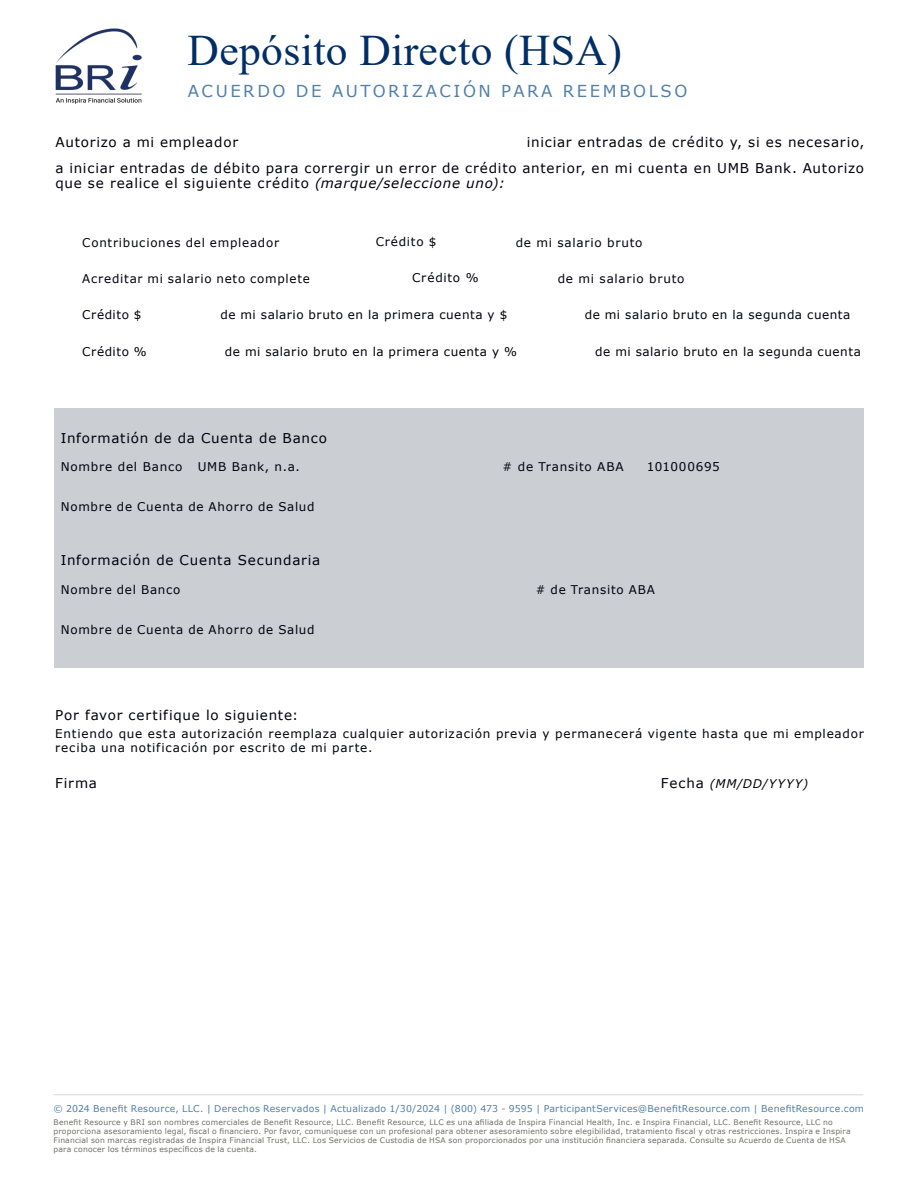
<style>
.page{position:relative;width:918px;height:1188px;background:#fff}
.page>*{position:absolute;margin:0;border:0;box-sizing:border-box;transform-origin:0 0}
.t1{font:43.5px "Times New Roman";letter-spacing:.01em;color:#002e65}
.t2{font:16.5px "Verdana";letter-spacing:.155em;color:#5280ab}
.t3{font:13.5px/25.5px "Verdana";letter-spacing:.055em;color:#00000d}
.t4{font:12px/13.5px "Verdana";letter-spacing:.06em;color:#00000d}
.t5{font:12px "Verdana";letter-spacing:.04em;color:#00000d}
.t6{font:italic 12px "Verdana";letter-spacing:.105em;color:#00000d}
.t7{font:9.3px "Verdana";letter-spacing:.025em;color:#5280ab}
.t8{font:7.65px/9px "Verdana";letter-spacing:.025em;color:#707068}
.s1{font-style:italic}
.s2{font-style:normal;font-size:13.5px}
</style>
<div class="page">
<img style="left:55px;top:28px;width:87px;height:76px">
<div style="left:54px;top:409px;width:809px;height:259px;background:#cbced3"></div>
<hr style="left:53px;top:1094px;width:810px;height:1px;background:#d9d9d6">
<h1 class="t1" style="left:187px;top:20px;width:436px">Depósito Directo (HSA)</h1>
<h2 class="t2" style="left:188px;top:79px;width:501px">ACUERDO DE AUTORIZACIÓN PARA REEMBOLSO</h2>
<h3 class="t3" style="left:527px;top:130px;width:339px">iniciar entradas de crédito y, si es necesario,</h3>
<h3 class="t3" style="left:55px;top:130px;width:810px">Autorizo a mi empleador<br>a iniciar entradas de débito para corrergir un error de crédito anterior, en mi cuenta en UMB Bank. Autorizo</h3>
<h3 class="t3" style="left:55px;top:170px;width:451px">que se realice el siguiente crédito <span class="s1">(marque/seleccione uno):</span></h3>
<h3 class="t4" style="left:82px;top:235px;width:198px">Contribuciones del empleador</h3>
<h3 class="t4" style="left:376px;top:235px;width:62px">Crédito $</h3>
<h3 class="t4" style="left:516px;top:235px;width:128px">de mi salario bruto</h3>
<h3 class="t4" style="left:82px;top:272px;width:229px">Acreditar mi salario neto complete</h3>
<h3 class="t4" style="left:412px;top:271px;width:68px">Crédito %</h3>
<h3 class="t4" style="left:558px;top:272px;width:128px">de mi salario bruto</h3>
<h3 class="t4" style="left:82px;top:308px;width:61px">Crédito $</h3>
<h3 class="t5" style="left:220px;top:307px;width:288px">de mi salario bruto en la primera cuenta y $</h3>
<h3 class="t5" style="left:585px;top:307px;width:267px">de mi salario bruto en la segunda cuenta</h3>
<h3 class="t4" style="left:82px;top:345px;width:66px">Crédito %</h3>
<h3 class="t5" style="left:225px;top:343px;width:294px">de mi salario bruto en la primera cuenta y %</h3>
<h3 class="t5" style="left:595px;top:343px;width:267px">de mi salario bruto en la segunda cuenta</h3>
<h3 class="t3" style="left:61px;top:425px;width:268px">Informatión de da Cuenta de Banco</h3>
<h3 class="t4" style="left:61px;top:460px;width:123px">Nombre del Banco</h3>
<h3 class="t4" style="left:503px;top:460px;width:123px"># de Transito ABA</h3>
<h3 class="t4" style="left:61px;top:500px;width:255px">Nombre de Cuenta de Ahorro de Salud</h3>
<h3 class="t4" style="left:198px;top:460px;width:104px">UMB Bank, n.a.</h3>
<h3 class="t4" style="left:647px;top:460px;width:74px">101000695</h3>
<h3 class="t3" style="left:61px;top:547px;width:261px">Información de Cuenta Secundaria</h3>
<h3 class="t4" style="left:61px;top:583px;width:121px">Nombre del Banco</h3>
<h3 class="t4" style="left:536px;top:583px;width:121px"># de Transito ABA</h3>
<h3 class="t4" style="left:61px;top:622px;width:255px">Nombre de Cuenta de Ahorro de Salud</h3>
<h3 class="t3" style="left:55px;top:702px;width:245px">Por favor certifique lo siguiente:</h3>
<h3 class="t4" style="left:55px;top:727px;width:810px">Entiendo que esta autorización reemplaza cualquier autorización previa y permanecerá vigente hasta que mi empleador reciba una notificación por escrito de mi parte.</h3>
<h3 class="t3" style="left:55px;top:770px;width:43px">Firma</h3>
<h3 class="t6" style="left:661px;top:775px;width:149px"><span class="s2">Fecha</span> (MM/DD/YYYY)</h3>
<p class="t7" style="left:53px;top:1102px;width:812px">© 2024 Benefit Resource, LLC. | Derechos Reservados | Actualizado 1/30/2024 | (800) 473 - 9595 | ParticipantServices@BenefitResource.com | BenefitResource.com</p>
<p class="t8" style="left:53px;top:1118px;width:799px">Benefit Resource y BRI son nombres comerciales de Benefit Resource, LLC. Benefit Resource, LLC es una afiliada de Inspira Financial Health, Inc. e Inspira Financial, LLC. Benefit Resource, LLC no proporciona asesoramiento legal, fiscal o financiero. Por favor, comuníquese con un profesional para obtener asesoramiento sobre elegibilidad, tratamiento fiscal y otras restricciones. Inspira e Inspira Financial son marcas registradas de Inspira Financial Trust, LLC. Los Servicios de Custodia de HSA son proporcionados por una institución financiera separada. Consulte su Acuerdo de Cuenta de HSA para conocer los términos específicos de la cuenta.</p>
</div>
